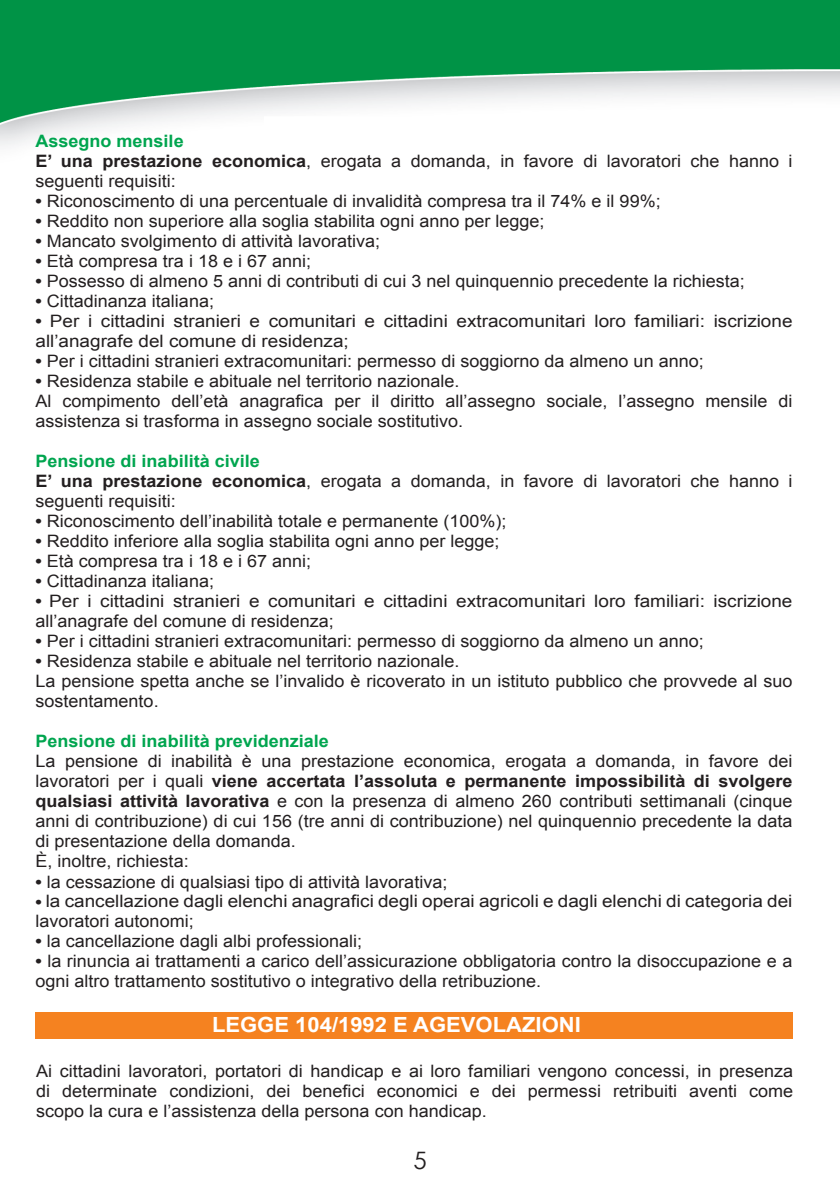
<style>
.page{position:relative;width:840px;height:1191px;background:#fff}
.page>*{position:absolute;margin:0;border:0;box-sizing:border-box;transform-origin:0 0}
.t1{font:24px "Century Gothic";color:#231f20}
.t2{font:700 20.8px "Arial";color:#fff;scale:1.05 1}
.t3{font:17.2px/20px "Arial";color:#231f20;scale:1.05 1}
.t4{font:17.2px/20px "Arial";color:#231f20;scale:1.11 1}
.t5{font:700 17.2px "Arial";color:#00a54f;scale:1.05 1}
.s1{font-weight:700;color:#00a54f}
.s2{font-weight:700}
</style>
<div class="page">
<img style="left:0;top:0;width:839px;height:1039px">
<div style="left:35px;top:1011px;width:757px;height:27px;background:#f58220"></div>
<p class="t3" style="left:35px;top:131px;width:722px"><span class="s1">Assegno mensile<br></span><span class="s2">E’ una prestazione economica</span>, erogata a domanda, in favore di lavoratori che hanno i seguenti requisiti:</p>
<p class="t3" style="left:35px;top:191px;width:596px"><span class="s2">•</span> Riconoscimento di una percentuale di invalidità compresa tra il 74% e il 99%;</p>
<p class="t3" style="left:35px;top:211px;width:486px"><span class="s2">•</span> Reddito non superiore alla soglia stabilita ogni anno per legge;</p>
<p class="t3" style="left:35px;top:231px;width:330px"><span class="s2">•</span> Mancato svolgimento di attività lavorativa;</p>
<p class="t3" style="left:35px;top:251px;width:264px"><span class="s2">•</span> Età compresa tra i 18 e i 67 anni;</p>
<p class="t3" style="left:35px;top:271px;width:676px"><span class="s2">•</span> Possesso di almeno 5 anni di contributi di cui 3 nel quinquennio precedente la richiesta;</p>
<p class="t3" style="left:35px;top:291px;width:171px"><span class="s2">•</span> Cittadinanza italiana;</p>
<p class="t4" style="left:35px;top:311px;width:683px"><span class="s2">•</span> Per i cittadini stranieri e comunitari e cittadini extracomunitari loro familiari: iscrizione all’anagrafe del comune di residenza;</p>
<p class="t3" style="left:35px;top:351px;width:637px"><span class="s2">•</span> Per i cittadini stranieri extracomunitari: permesso di soggiorno da almeno un anno;</p>
<p class="t3" style="left:35px;top:371px;width:722px"><span class="s2">•</span> Residenza stabile e abituale nel territorio nazionale.<br>Al compimento dell’età anagrafica per il diritto all’assegno sociale, l’assegno mensile di assistenza si trasforma in assegno sociale sostitutivo.</p>
<p class="t3" style="left:35px;top:451px;width:722px"><span class="s1">Pensione di inabilità civile<br></span><span class="s2">E’ una prestazione economica</span>, erogata a domanda, in favore di lavoratori che hanno i seguenti requisiti:</p>
<p class="t3" style="left:35px;top:511px;width:450px"><span class="s2">•</span> Riconoscimento dell’inabilità totale e permanente (100%);</p>
<p class="t3" style="left:35px;top:531px;width:443px"><span class="s2">•</span> Reddito inferiore alla soglia stabilita ogni anno per legge;</p>
<p class="t3" style="left:35px;top:551px;width:264px"><span class="s2">•</span> Età compresa tra i 18 e i 67 anni;</p>
<p class="t3" style="left:35px;top:571px;width:171px"><span class="s2">•</span> Cittadinanza italiana;</p>
<p class="t4" style="left:35px;top:591px;width:683px"><span class="s2">•</span> Per i cittadini stranieri e comunitari e cittadini extracomunitari loro familiari: iscrizione all’anagrafe del comune di residenza;</p>
<p class="t3" style="left:35px;top:631px;width:637px"><span class="s2">•</span> Per i cittadini stranieri extracomunitari: permesso di soggiorno da almeno un anno;</p>
<p class="t3" style="left:35px;top:651px;width:722px"><span class="s2">•</span> Residenza stabile e abituale nel territorio nazionale.<br>La pensione spetta anche se l’invalido è ricoverato in un istituto pubblico che provvede al suo sostentamento.</p>
<p class="t5" style="left:35px;top:730px;width:281px">Pensione di inabilità previdenziale</p>
<p class="t3" style="left:35px;top:751px;width:722px">La pensione di inabilità è una prestazione economica, erogata a domanda, in favore dei lavoratori per i quali <span class="s2">viene accertata l’assoluta e permanente impossibilità di svolgere qualsiasi attività lavorativa</span> e con la presenza di almeno 260 contributi settimanali (cinque anni di contribuzione) di cui 156 (tre anni di contribuzione) nel quinquennio precedente la data di presentazione della domanda.<br>È, inoltre, richiesta:</p>
<p class="t3" style="left:35px;top:871px;width:393px"><span class="s2">•</span> la cessazione di qualsiasi tipo di attività lavorativa;</p>
<p class="t4" style="left:35px;top:891px;width:683px"><span class="s2">•</span> la cancellazione dagli elenchi anagrafici degli operai agricoli e dagli elenchi di categoria dei lavoratori autonomi;</p>
<p class="t3" style="left:35px;top:931px;width:312px"><span class="s2">•</span> la cancellazione dagli albi professionali;</p>
<p class="t3" style="left:35px;top:951px;width:722px"><span class="s2">•</span> la rinuncia ai trattamenti a carico dell’assicurazione obbligatoria contro la disoccupazione e a ogni altro trattamento sostitutivo o integrativo della retribuzione.</p>
<p class="t2" style="left:212px;top:1011px;width:352px">LEGGE 104/1992 E AGEVOLAZIONI</p>
<p class="t3" style="left:36px;top:1061px;width:722px;text-align:justify">Ai cittadini lavoratori, portatori di handicap e ai loro familiari vengono concessi, in presenza di determinate condizioni, dei benefici economici e dei permessi retribuiti aventi come scopo la cura e l’assistenza della persona con handicap.</p>
<h1 class="t1" style="left:413px;top:1145px;width:15px">5</h1>
</div>
